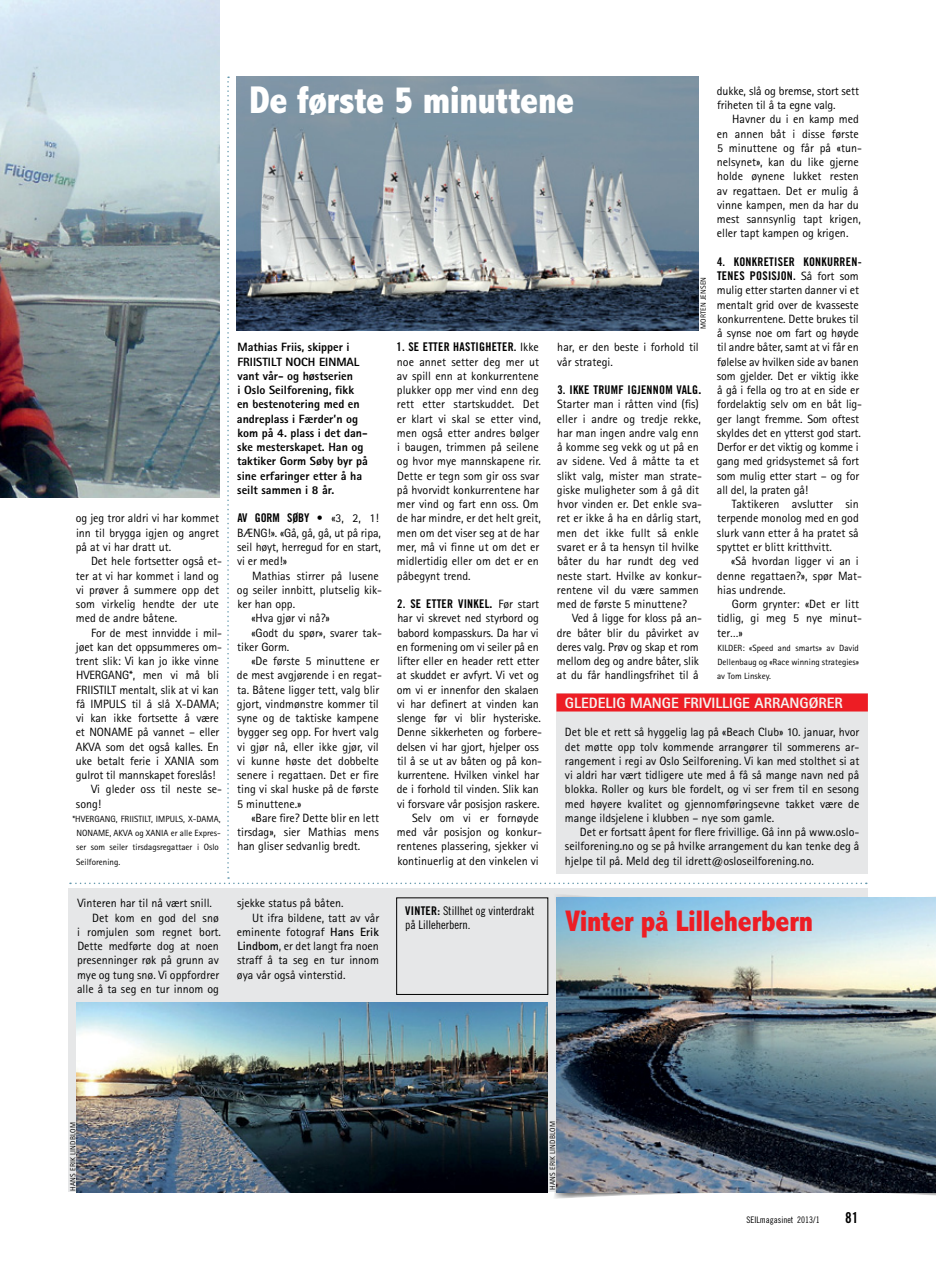
<style>
.page{position:relative;width:936px;height:1263px;background:#fff}
.page>*{position:absolute;margin:0;border:0;box-sizing:border-box;transform-origin:0 0}
.Tittel_26_pt{font:800 condensed 39px "Abadi MT Std";letter-spacing:-.015em;color:#fff}
.Tittel_20_pt{font:800 condensed 30px "Abadi MT Std";letter-spacing:-.01em;color:#ed1d24}
.Bokstittel{font:800 15px "Rotis Sans Serif Std";color:#f5f4f1}
.t1{font:15px "Trade Gothic LT Std Bd Cn 20";color:#000}
.Brødtekst_m_innrykk{font:12px/14.2px "Rotis Sans Serif Std";color:#000}
.Brødtekst_u_innrykk{font:12px/14.2px "Rotis Sans Serif Std";color:#000}
.Ingress{font:800 12px/14.2px "Rotis Sans Serif Std";color:#000}
.Brødtekst_innledning{font:12px/14.2px "Rotis Sans Serif Std";letter-spacing:-.01em;color:#000}
.Bildetekst_8_9_5{font:12px/14.2px "Trade Gothic LT Std Cn 18";color:#000}
.Brødtekst_u_innrykk-2{font:9px/14.2px "Rotis Sans Serif Std";color:#000}
.t2{font:9px "Trade Gothic LT Std Cn 18";color:#000}
.Foto_byline{font:7.5px "Rotis Sans Serif Std";letter-spacing:.02em;color:#000}
.s1{font-family:"Trade Gothic LT Std Bd Cn 20"}
.s2{font-weight:700}
</style>
<div class="page">
<img style="left:0;top:0;width:219px;height:497px">
<div style="left:68px;top:888px;width:799px;height:304px;background:#e6e7e8"></div>
<img style="left:77px;top:1002px;width:471px;height:190px">
<svg style="left:554px;top:893px;width:381px;height:306px"></svg>
<img style="left:556px;top:898px;width:379px;height:294px">
<img style="left:236px;top:77px;width:463px;height:253px">
<div style="left:556px;top:693px;width:311px;height:181px;background:#e6e7e8"></div>
<div style="left:556px;top:693px;width:311px;height:18px;background:#ed1d24"></div>
<p class="Brødtekst_m_innrykk" style="left:76px;top:511px;width:145px;text-align:justify">og jeg tror aldri vi har kommet inn til brygga igjen og angret på at vi har dratt ut.</p>
<p class="Brødtekst_m_innrykk" style="left:76px;top:554px;width:148px;text-indent:15px">Det hele fortsetter også et&shy;ter at vi har kommet i land og vi prøver å summere opp det som virkelig hendte der ute med de andre båtene.</p>
<p class="Brødtekst_m_innrykk" style="left:76px;top:625px;width:148px;text-indent:15px">For de mest innvidde i mil&shy;jøet kan det oppsummeres om&shy;trent slik: Vi kan jo ikke vinne<br>HVERGANG*, men vi må bli<br>FRIISTILT mentalt, slik at vi kan få IMPULS til å slå X-DAMA; vi kan ikke fortsette å være et NONAME på vannet – eller<br>AKVA som det også kalles. En uke betalt ferie i XANIA som gulrot til mannskapet foreslås!</p>
<p class="Brødtekst_m_innrykk" style="left:76px;top:782px;width:148px;text-indent:15px">Vi gleder oss til neste se&shy;song!</p>
<p class="Brødtekst_u_innrykk-2" style="left:76px;top:811px;width:146px;text-indent:-4px">*HVERGANG, FRIISTILT, IMPULS, X-DAMA, NONAME, AKVA og XANIA er alle Expres&shy;ser som seiler tirsdagsregattaer i Oslo Seilforening.</p>
<p class="Brødtekst_u_innrykk" style="left:77px;top:896px;width:136px">Vinteren har til nå vært snill.</p>
<p class="Brødtekst_m_innrykk" style="left:77px;top:910px;width:145px;text-indent:15px">Det kom en god del snø i romjulen som regnet bort.<br>Dette medførte dog at noen presenninger røk på grunn av mye og tung snø. Vi oppfordrer alle å ta seg en tur innom og</p>
<p class="Tittel_26_pt" style="left:249px;top:79px;width:326px">De første 5 minuttene</p>
<p class="Brødtekst_m_innrykk" style="left:716px;top:84px;width:144px">dukke, slå og bremse, stort sett friheten til å ta egne valg.</p>
<p class="Brødtekst_m_innrykk" style="left:716px;top:112px;width:147px;text-indent:15px">Havner du i en kamp med en annen båt i disse første<br>5 minuttene og får på «tun&shy;nelsynet», kan du like gjerne holde øynene lukket resten av regattaen. Det er mulig å vinne kampen, men da har du mest sannsynlig tapt krigen, eller tapt kampen og krigen.</p>
<p class="Brødtekst_u_innrykk" style="left:716px;top:255px;width:147px"><span class="s1">4. KONKRETISER KONKURREN-<br>TENES POSISJON.</span> Så fort som mulig etter starten danner vi et mentalt grid over de kvasseste konkurrentene. Dette brukes til å synse noe om fart og høyde til andre båter, samt at vi får en følelse av hvilken side av banen som gjelder. Det er viktig ikke å gå i fella og tro at en side er fordelaktig selv om en båt lig&shy;ger langt fremme. Som oftest skyldes det en ytterst god start.<br>Derfor er det viktig og komme i gang med gridsystemet så fort som mulig etter start – og for all del, la praten gå!</p>
<p class="Brødtekst_m_innrykk" style="left:717px;top:497px;width:143px;text-align:justify;text-indent:15px">Taktikeren avslutter sin terpende monolog med en god slurk vann etter å ha pratet så spyttet er blitt kritthvitt.</p>
<p class="Brødtekst_m_innrykk" style="left:716px;top:554px;width:147px;text-indent:14px">«Så hvordan ligger vi an i denne regattaen?», spør Mat&shy;hias undrende.</p>
<p class="Brødtekst_m_innrykk" style="left:717px;top:597px;width:146px;text-indent:15px">Gorm grynter: «Det er litt tidlig, gi meg 5 nye minut&shy;ter…»</p>
<p class="Brødtekst_u_innrykk-2" style="left:717px;top:640px;width:144px;text-align:justify">KILDER: «Speed and smarts» av David Dellenbaug og «Race winning strategies» av Tom Linskey.</p>
<p class="Foto_byline" style="left:698px;top:329px;width:54px;rotate:-90deg">MORTEN JENSEN</p>
<p class="Brødtekst_u_innrykk" style="left:396px;top:340px;width:146px"><span class="s1">1. SE ETTER HASTIGHETER.</span> Ikke noe annet setter deg mer ut av spill enn at konkurrentene plukker opp mer vind enn deg rett etter startskuddet. Det er klart vi skal se etter vind, men også etter andres bølger i baugen, trimmen på seilene og hvor mye mannskapene rir.<br>Dette er tegn som gir oss svar på hvorvidt konkurrentene har mer vind og fart enn oss. Om de har mindre, er det helt greit, men om det viser seg at de har mer, må vi finne ut om det er midlertidig eller om det er en påbegynt trend.</p>
<p class="Brødtekst_u_innrykk" style="left:397px;top:597px;width:147px"><span class="s1">2. SE ETTER VINKEL</span><span class="s2">.</span> Før start har vi skrevet ned styrbord og babord kompasskurs. Da har vi en formening om vi seiler på en lifter eller en header rett etter at skuddet er avfyrt. Vi vet og om vi er innenfor den skalaen vi har definert at vinden kan slenge før vi blir hysteriske.<br>Denne sikkerheten og forbere&shy;delsen vi har gjort, hjelper oss til å se ut av båten og på kon&shy;kurrentene. Hvilken vinkel har de i forhold til vinden. Slik kan vi forsvare vår posisjon raskere.</p>
<p class="Brødtekst_m_innrykk" style="left:397px;top:810px;width:147px;text-indent:15px">Selv om vi er fornøyde med vår posisjon og konkur&shy;rentenes plassering, sjekker vi kontinuerlig at den vinkelen vi</p>
<p class="Brødtekst_m_innrykk" style="left:557px;top:340px;width:143px">har, er den beste i forhold til vår strategi.</p>
<p class="Brødtekst_u_innrykk" style="left:557px;top:383px;width:147px"><span class="s1">3. IKKE TRUMF IGJENNOM VALG</span><span class="s2">.<br></span>Starter man i råtten vind (fis) eller i andre og tredje rekke, har man ingen andre valg enn å komme seg vekk og ut på en av sidene. Ved å måtte ta et slikt valg, mister man strate&shy;giske muligheter som å gå dit hvor vinden er. Det enkle sva&shy;ret er ikke å ha en dårlig start, men det ikke fullt så enkle svaret er å ta hensyn til hvilke båter du har rundt deg ved neste start. Hvilke av konkur&shy;rentene vil du være sammen med de første 5 minuttene?</p>
<p class="Brødtekst_m_innrykk" style="left:557px;top:611px;width:147px;text-indent:15px">Ved å ligge for kloss på an&shy;dre båter blir du påvirket av deres valg. Prøv og skap et rom mellom deg og andre båter, slik at du får handlingsfrihet til å</p>
<p class="Ingress" style="left:237px;top:340px;width:132px">Mathias Friis, skipper i<br>FRIISTILT NOCH EINMAL vant vår- og høstserien<br>i Oslo Seilforening, fikk en bestenotering med en andreplass i Færder’n og kom på 4. plass i det dan&shy;ske mesterskapet. Han og taktiker Gorm Søby byr på sine erfaringer etter å ha seilt sammen i 8 år.</p>
<p class="Brødtekst_innledning" style="left:237px;top:511px;width:145px"><span class="s1">AV GORM SØBY •</span> «3, 2, 1!<br>BÆNG!». «Gå, gå, gå, ut på ripa, seil høyt, herregud for en start, vi er med!»</p>
<p class="Brødtekst_m_innrykk" style="left:237px;top:568px;width:147px;text-indent:15px">Mathias stirrer på lusene og seiler innbitt, plutselig kik&shy;ker han opp.</p>
<p class="Brødtekst_m_innrykk" style="left:251px;top:611px;width:80px">«Hva gjør vi nå?»</p>
<p class="Brødtekst_m_innrykk" style="left:237px;top:625px;width:146px;text-indent:14px">«Godt du spør», svarer tak&shy;tiker Gorm.</p>
<p class="Brødtekst_m_innrykk" style="left:237px;top:654px;width:147px;text-indent:14px">«De første 5 minuttene er de mest avgjørende i en regat&shy;ta. Båtene ligger tett, valg blir gjort, vindmønstre kommer til syne og de taktiske kampene bygger seg opp. For hvert valg vi gjør nå, eller ikke gjør, vil vi kunne høste det dobbelte senere i regattaen. Det er fire ting vi skal huske på de første<br>5 minuttene.»</p>
<p class="Brødtekst_m_innrykk" style="left:237px;top:810px;width:143px;text-align:justify;text-indent:14px">«Bare fire? Dette blir en lett tirsdag», sier Mathias mens han gliser sedvanlig bredt.</p>
<p class="Bokstittel" style="left:565px;top:694px;width:279px">GLEDELIG MANGE FRIVILLIGE ARRANGØRER</p>
<p class="Brødtekst_u_innrykk" style="left:565px;top:725px;width:296px;text-align:justify">Det ble et rett så hyggelig lag på «Beach Club» 10. januar, hvor det møtte opp tolv kommende arrangører til sommerens ar&shy;rangement i regi av Oslo Seilforening. Vi kan med stolthet si at vi aldri har vært tidligere ute med å få så mange navn ned på blokka. Roller og kurs ble fordelt, og vi ser frem til en sesong med høyere kvalitet og gjennomføringsevne takket være de mange ildsjelene i klubben – nye som gamle.</p>
<p class="Brødtekst_m_innrykk" style="left:565px;top:825px;width:296px;text-align:justify;text-indent:15px">Det er fortsatt åpent for flere frivillige. Gå inn på www.oslo&shy;seilforening.no og se på hvilke arrangement du kan tenke deg å hjelpe til på. Meld deg til idrett@osloseilforening.no.</p>
<p class="Brødtekst_m_innrykk" style="left:237px;top:896px;width:108px">sjekke status på båten.</p>
<p class="Brødtekst_m_innrykk" style="left:237px;top:910px;width:144px;text-align:justify;text-indent:15px">Ut ifra bildene, tatt av vår eminente fotograf <span class="s2">Hans Erik Lindbom</span>, er det langt fra noen straff å ta seg en tur innom øya vår også vinterstid.</p>
<p class="Bildetekst_8_9_5" style="left:405px;top:904px;width:130px"><span class="s1">VINTER:</span> Stillhet og vinterdrakt på Lilleherbern.</p>
<p class="Tittel_20_pt" style="left:565px;top:904px;width:249px">Vinter på Lilleherbern</p>
<p class="Foto_byline" style="left:68px;top:1191px;width:70px;rotate:-90deg">HANS ERIK LINDBLOM</p>
<p class="Foto_byline" style="left:548px;top:1189px;width:70px;rotate:-90deg">HANS ERIK LINDBLOM</p>
<p class="t2" style="left:746px;top:1214px;width:75px">SEILmagasinet 2013/1</p>
<p class="t1" style="left:845px;top:1208px;width:15px">81</p>
</div>
